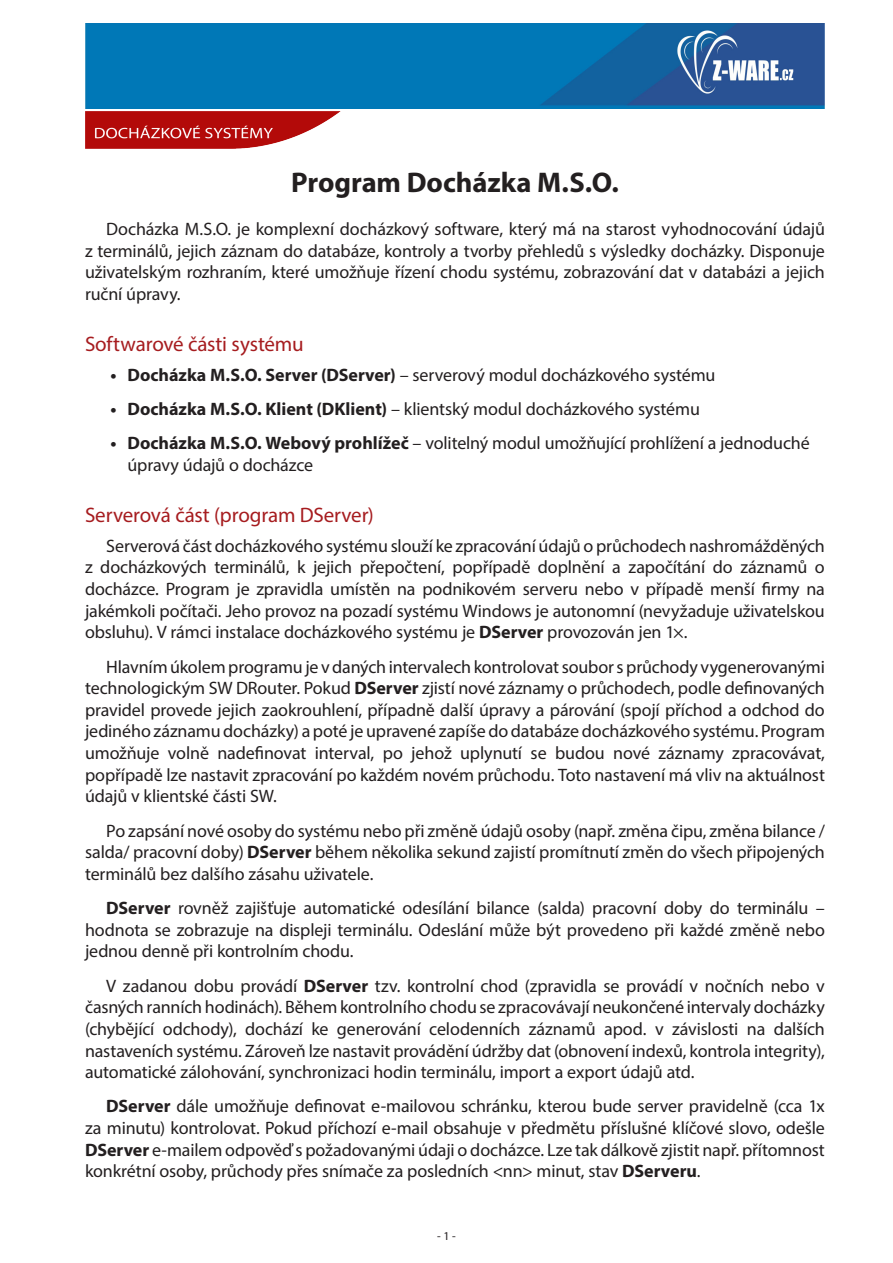
<style>
.page{position:relative;width:893px;height:1263px;background:#fff}
.page>*{position:absolute;margin:0;border:0;box-sizing:border-box;transform-origin:0 0}
.Nadpis-hlavní{font:700 28.5px "Myriad Pro";letter-spacing:-.005em;color:#231f20}
.Nadpis-oddíl{font:21px "Myriad Pro";letter-spacing:-.005em;color:#a61c1f}
.Text{font:18px/21.6px "Myriad Pro";letter-spacing:-.01em;color:#231f20;text-align:justify}
.t1{font:12px "Myriad Pro";color:#231f20}
.s1{font-weight:700}
</style>
<div class="page">
<img style="left:85px;top:24px;width:740px;height:85px">
<img style="left:85px;top:112px;width:255px;height:37px">
<p class="Nadpis-hlavní" style="left:291px;top:164px;width:329px">Program Docházka M.S.O.</p>
<p class="Text" style="left:85px;top:218px;width:741px;text-indent:21px">Docházka M.S.O. je komplexní docházkový software, který má na starost vyhodnocování údajů z terminálů, jejich záznam do databáze, kontroly a tvorby přehledů s výsledky docházky. Disponuje uživatelským rozhraním, které umožňuje řízení chodu systému, zobrazování dat v databázi a jejich ruční úpravy.</p>
<p class="Nadpis-oddíl" style="left:85px;top:331px;width:220px">Softwarové části systému</p>
<p class="Text" style="left:111px;top:364px;width:606px"><span class="s1">• Docházka M.S.O. Server (DServer)</span> – serverový modul docházkového systému</p>
<p class="Text" style="left:111px;top:398px;width:591px"><span class="s1">• Docházka M.S.O. Klient (DKlient)</span> – klientský modul docházkového systému</p>
<p class="Text" style="left:128px;top:432px;width:684px;text-indent:-17px"><span class="s1">• Docházka M.S.O. Webový prohlížeč</span> – volitelný modul umožňující prohlížení a jednoduché úpravy údajů o docházce</p>
<p class="Nadpis-oddíl" style="left:85px;top:502px;width:290px">Serverová část (program DServer)</p>
<p class="Text" style="left:85px;top:535px;width:741px;text-indent:21px">Serverová část docházkového systému slouží ke zpracování údajů o průchodech nashromážděných z docházkových terminálů, k jejich přepočtení, popřípadě doplnění a započítání do záznamů o docházce. Program je zpravidla umístěn na podnikovém serveru nebo v případě menší firmy na jakémkoli počítači. Jeho provoz na pozadí systému Windows je autonomní (nevyžaduje uživatelskou obsluhu). V rámci instalace docházkového systému je <span class="s1">DServer</span> provozován jen 1×.</p>
<p class="Text" style="left:85px;top:655px;width:741px;text-indent:21px">Hlavním úkolem programu je v daných intervalech kontrolovat soubor s průchody vygenerovanými technologickým SW DRouter. Pokud <span class="s1">DServer</span> zjistí nové záznamy o průchodech, podle definovaných pravidel provede jejich zaokrouhlení, případně další úpravy a párování (spojí příchod a odchod do jediného záznamu docházky) a poté je upravené zapíše do databáze docházkového systému. Program umožňuje volně nadefinovat interval, po jehož uplynutí se budou nové záznamy zpracovávat, popřípadě lze nastavit zpracování po každém novém průchodu. Toto nastavení má vliv na aktuálnost údajů v klientské části SW.</p>
<p class="Text" style="left:85px;top:819px;width:741px;text-indent:21px">Po zapsání nové osoby do systému nebo při změně údajů osoby (např. změna čipu, změna bilance / salda/ pracovní doby) <span class="s1">DServer</span> během několika sekund zajistí promítnutí změn do všech připojených terminálů bez dalšího zásahu uživatele.</p>
<p class="Text" style="left:85px;top:897px;width:741px;text-indent:21px"><span class="s1">DServer</span> rovněž zajišťuje automatické odesílání bilance (salda) pracovní doby do terminálu – hodnota se zobrazuje na displeji terminálu. Odeslání může být provedeno při každé změně nebo jednou denně při kontrolním chodu.</p>
<p class="Text" style="left:85px;top:974px;width:741px;text-indent:21px">V zadanou dobu provádí <span class="s1">DServer</span> tzv. kontrolní chod (zpravidla se provádí v nočních nebo v časných ranních hodinách). Během kontrolního chodu se zpracovávají neukončené intervaly docházky (chybějící odchody), dochází ke generování celodenních záznamů apod. v závislosti na dalších nastaveních systému. Zároveň lze nastavit provádění údržby dat (obnovení indexů, kontrola integrity), automatické zálohování, synchronizaci hodin terminálu, import a export údajů atd.</p>
<p class="Text" style="left:85px;top:1095px;width:741px;text-indent:21px"><span class="s1">DServer</span> dále umožňuje definovat e-mailovou schránku, kterou bude server pravidelně (cca 1x za minutu) kontrolovat. Pokud příchozí e-mail obsahuje v předmětu příslušné klíčové slovo, odešle <span class="s1">DServer</span> e-mailem odpověď s požadovanými údaji o docházce. Lze tak dálkově zjistit např. přítomnost konkrétní osoby, průchody přes snímače za posledních &lt;nn&gt; minut, stav <span class="s1">DServeru</span>.</p>
<p class="t1" style="left:437px;top:1228px;width:20px">- 1 -</p>
</div>
